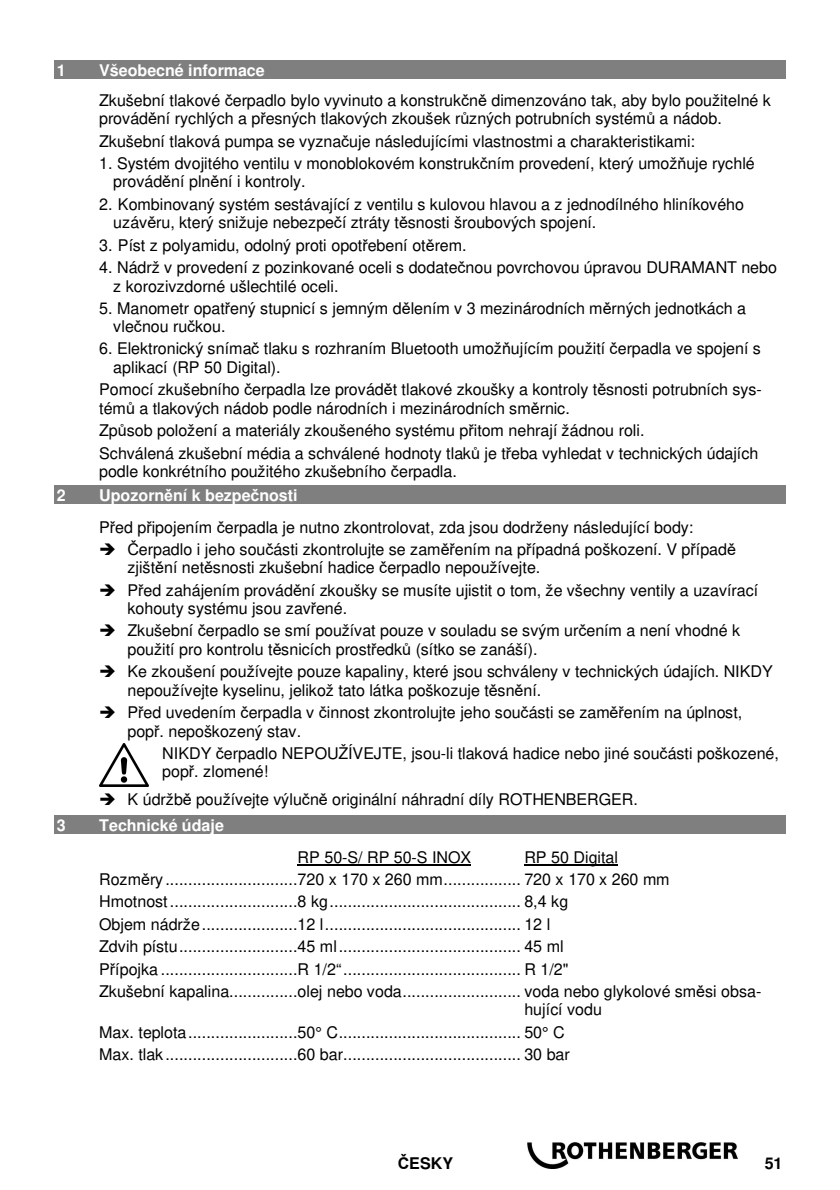
<style>
.page{position:relative;width:840px;height:1190px;background:#fff}
.page>*{position:absolute;margin:0;border:0;box-sizing:border-box;transform-origin:0 0}
.t1{font:16px/18.4px "Helvetica";letter-spacing:-.005em;color:#000}
.t2{font:700 16px "Helvetica";color:#fff}
.t3{font:700 16px "Helvetica";color:#000}
.s1{font-weight:700;color:#fff}
.s2{font-family:"Arial"}
.s3{font-family:"Arial";font-weight:700;color:#fff}
</style>
<div class="page">
<img style="left:527px;top:1142px;width:210px;height:26px">
<div style="left:54px;top:60px;width:731px;height:19px;background:#7f7f7f"></div>
<div style="left:54px;top:486px;width:731px;height:18px;background:#7f7f7f"></div>
<div style="left:54px;top:815px;width:731px;height:19px;background:#7f7f7f"></div>
<hr style="left:298px;top:864px;width:173px;height:1px;background:#000">
<hr style="left:524px;top:864px;width:94px;height:1px;background:#000">
<img style="left:99px;top:744px;width:49px;height:42px">
<p class="t2" style="left:57px;top:61px;width:10px">1</p>
<p class="t1" style="left:99px;top:55px;width:673px;line-height:30.2px"><span class="s1">Všeobecné informace<br></span>Zkušební tlakové <span class="s2">č</span>erpadlo bylo vyvinuto a konstruk<span class="s2">č</span>n<span class="s2">ě</span> dimenzováno tak, aby bylo použitelné k</p>
<p class="t1" style="left:99px;top:107px;width:624px;line-height:22.4px">provád<span class="s2">ě</span>ní rychlých a p<span class="s2">ř</span>esných tlakových zkoušek r<span class="s2">ů</span>zných potrubních systém<span class="s2">ů</span> a nádob.<br>Zkušební tlaková pumpa se vyzna<span class="s2">č</span>uje následujícími vlastnostmi a charakteristikami:</p>
<p class="t1" style="left:113px;top:154px;width:643px;text-indent:-14px">1. Systém dvojitého ventilu v monoblokovém konstruk<span class="s2">č</span>ním provedení, který umož<span class="s2">ň</span>uje rychlé provád<span class="s2">ě</span>ní pln<span class="s2">ě</span>ní i kontroly.</p>
<p class="t1" style="left:113px;top:195px;width:632px;text-indent:-14px">2. Kombinovaný systém sestávající z ventilu s kulovou hlavou a z jednodílného hliníkového uzáv<span class="s2">ě</span>ru, který snižuje nebezpe<span class="s2">č</span>í ztráty t<span class="s2">ě</span>snosti šroubových spojení.</p>
<p class="t1" style="left:99px;top:236px;width:369px">3. Píst z polyamidu, odolný proti opot<span class="s2">ř</span>ebení ot<span class="s2">ě</span>rem.</p>
<p class="t1" style="left:113px;top:258px;width:665px;text-indent:-14px">4. Nádrž v provedení z pozinkované oceli s dodate<span class="s2">č</span>nou povrchovou úpravou DURAMANT nebo z korozivzdorné ušlechtilé oceli.</p>
<p class="t1" style="left:113px;top:299px;width:634px;text-indent:-14px">5. Manometr opat<span class="s2">ř</span>ený stupnicí s jemným d<span class="s2">ě</span>lením v 3 mezinárodních m<span class="s2">ě</span>rných jednotkách a vle<span class="s2">č</span>nou ru<span class="s2">č</span>kou.</p>
<p class="t1" style="left:113px;top:339px;width:649px;text-indent:-14px">6. Elektronický sníma<span class="s2">č</span> tlaku s rozhraním Bluetooth umož<span class="s2">ň</span>ujícím použití <span class="s2">č</span>erpadla ve spojení s aplikací (RP 50 Digital).</p>
<p class="t1" style="left:99px;top:380px;width:664px">Pomocí zkušebního <span class="s2">č</span>erpadla lze provád<span class="s2">ě</span>t tlakové zkoušky a kontroly t<span class="s2">ě</span>snosti potrubních sys&shy;tém<span class="s2">ů</span> a tlakových nádob podle národních i mezinárodních sm<span class="s2">ě</span>rnic.</p>
<p class="t1" style="left:99px;top:419px;width:661px;line-height:22.4px">Zp<span class="s2">ů</span>sob položení a materiály zkoušeného systému p<span class="s2">ř</span>itom nehrají žádnou roli.<br>Schválená zkušební média a schválené hodnoty tlak<span class="s2">ů</span> je t<span class="s2">ř</span>eba vyhledat v technických údajích</p>
<p class="t1" style="left:99px;top:462px;width:359px">podle konkrétního použitého zkušebního <span class="s2">č</span>erpadla.</p>
<p class="t2" style="left:57px;top:486px;width:10px">2</p>
<p class="t1" style="left:99px;top:479px;width:596px;line-height:31.6px"><span class="s1">Upozorn</span><span class="s3">ě</span><span class="s1">ní k bezpe</span><span class="s3">č</span><span class="s1">nosti<br></span>P<span class="s2">ř</span>ed p<span class="s2">ř</span>ipojením <span class="s2">č</span>erpadla je nutno zkontrolovat, zda jsou dodrženy následující body:</p>
<p class="t1" style="left:127px;top:540px;width:610px;text-indent:-28px">➔ <span class="s2">Č</span>erpadlo i jeho sou<span class="s2">č</span>ásti zkontrolujte se zam<span class="s2">ěř</span>ením na p<span class="s2">ř</span>ípadná poškození. V p<span class="s2">ř</span>ípad<span class="s2">ě </span>zjišt<span class="s2">ě</span>ní net<span class="s2">ě</span>snosti zkušební hadice <span class="s2">č</span>erpadlo nepoužívejte.</p>
<p class="t1" style="left:127px;top:581px;width:632px;text-indent:-28px">➔ P<span class="s2">ř</span>ed zahájením provád<span class="s2">ě</span>ní zkoušky se musíte ujistit o tom, že všechny ventily a uzavírací kohouty systému jsou zav<span class="s2">ř</span>ené.</p>
<p class="t1" style="left:127px;top:621px;width:614px;text-indent:-28px">➔ Zkušební <span class="s2">č</span>erpadlo se smí používat pouze v souladu se svým ur<span class="s2">č</span>ením a není vhodné k použití pro kontrolu t<span class="s2">ě</span>snicích prost<span class="s2">ř</span>edk<span class="s2">ů</span> (sítko se zanáší).</p>
<p class="t1" style="left:127px;top:662px;width:647px;text-indent:-28px">➔ Ke zkoušení používejte pouze kapaliny, které jsou schváleny v technických údajích. NIKDY nepoužívejte kyselinu, jelikož tato látka poškozuje t<span class="s2">ě</span>sn<span class="s2">ě</span>ní.</p>
<p class="t1" style="left:127px;top:703px;width:616px;text-indent:-28px">➔ P<span class="s2">ř</span>ed uvedením <span class="s2">č</span>erpadla v <span class="s2">č</span>innost zkontrolujte jeho sou<span class="s2">č</span>ásti se zam<span class="s2">ěř</span>ením na úplnost, pop<span class="s2">ř</span>. nepoškozený stav.</p>
<p class="t1" style="left:162px;top:744px;width:618px">NIKDY <span class="s2">č</span>erpadlo NEPOUŽÍVEJTE, jsou-li tlaková hadice nebo jiné sou<span class="s2">č</span>ásti poškozené, pop<span class="s2">ř</span>. zlomené!</p>
<p class="t1" style="left:99px;top:790px;width:540px">➔ K údržb<span class="s2">ě</span> používejte výlu<span class="s2">č</span>n<span class="s2">ě</span> originální náhradní díly ROTHENBERGER.</p>
<p class="t2" style="left:57px;top:816px;width:10px">3</p>
<p class="t2" style="left:99px;top:816px;width:126px">Technické údaje</p>
<p class="t1" style="left:298px;top:848px;width:175px">RP 50-S/ RP 50-S INOX</p>
<p class="t1" style="left:99px;top:846px;width:664px;line-height:22.4px;text-indent:425px">RP 50 Digital<br>Rozm<span class="s2">ě</span>ry .............................720 x 170 x 260 mm ................. 720 x 170 x 260 mm<br>Hmotnost ............................8 kg .......................................... 8,4 kg<br>Objem nádrže .....................12 l ........................................... 12 l<br>Zdvih pístu ..........................45 ml ........................................ 45 ml<br>P<span class="s2">ř</span>ípojka ..............................R 1/2“ ....................................... R 1/2"<br>Zkušební kapalina ...............olej nebo voda .......................... voda nebo glykolové sm<span class="s2">ě</span>si obsa-</p>
<p class="t1" style="left:99px;top:998px;width:504px;line-height:22.4px;text-indent:425px">hující vodu<br>Max. teplota ........................50° C ........................................ 50° C<br>Max. tlak .............................60 bar ....................................... 30 bar</p>
<p class="t3" style="left:398px;top:1154px;width:57px"><span class="s2">Č</span>ESKY</p>
<p class="t3" style="left:765px;top:1154px;width:19px">51</p>
</div>
